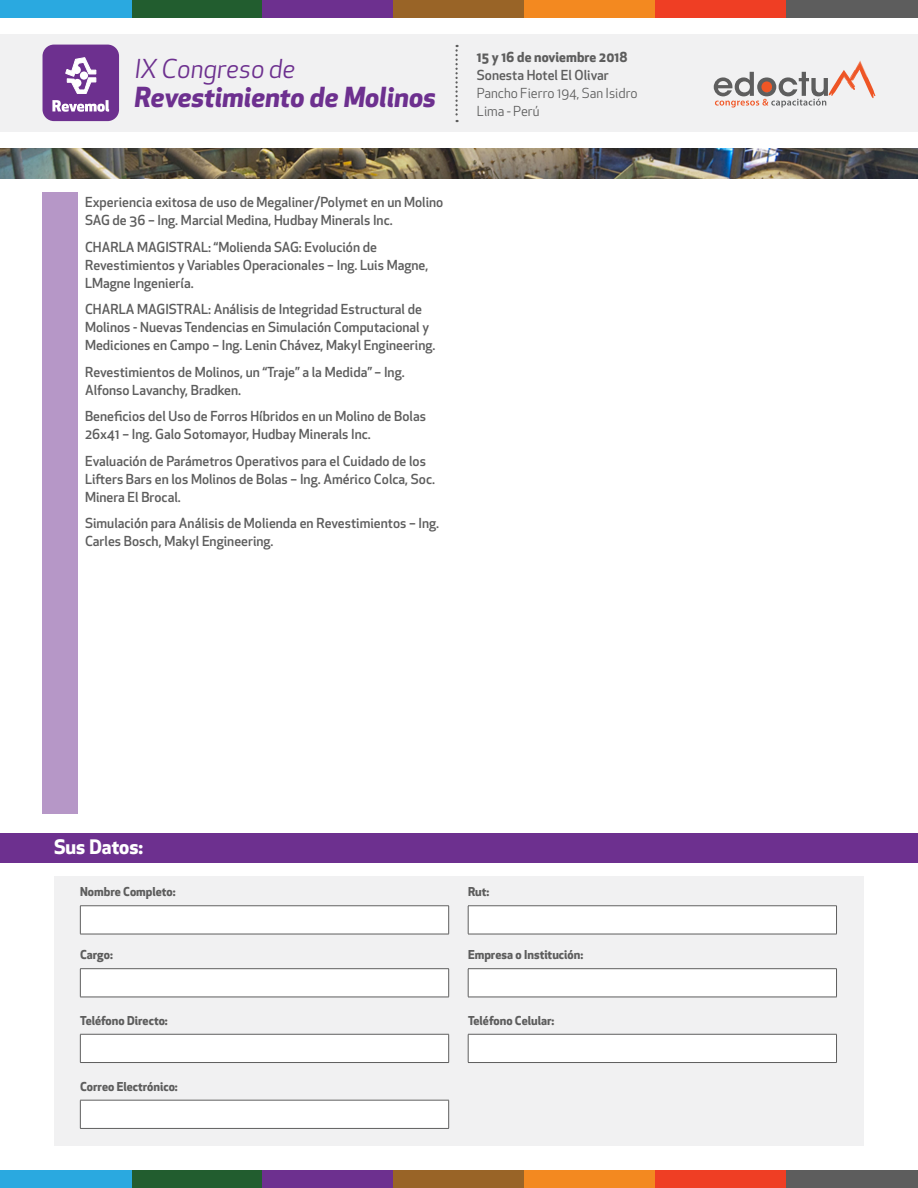
<style>
.page{position:relative;width:918px;height:1188px;background:#fff}
.page>*{position:absolute;margin:0;border:0;box-sizing:border-box;transform-origin:0 0}
.t1{font:italic 700 27px "Apex New";color:#6d308f}
.t2{font:italic 25.5px "Apex New";color:#6d308f}
.t3{font:700 19.5px "Apex New";color:#fff}
.t4{font:500 13.5px/18px "Apex New";color:#5d5d5d}
.t5{font:13.5px/18px "Apex New";color:#5d5d5d}
.t6{font:700 13.5px "Apex New";color:#5d5d5d}
.t7{font:700 12px "Apex New";color:#5d5d5d}
</style>
<div class="page">
<img style="left:0;top:149px;width:918px;height:29px">
<div style="left:0;top:34px;width:918px;height:98px;background:#f1f1f2"></div>
<svg style="left:455px;top:45px;width:3px;height:77px"></svg>
<div style="left:131px;top:0;width:131px;height:17px;background:#225d2f"></div>
<div style="left:0;top:0;width:131px;height:17px;background:#2aa9e0"></div>
<div style="left:262px;top:0;width:131px;height:17px;background:#6d308f"></div>
<div style="left:393px;top:0;width:132px;height:17px;background:#996427"></div>
<div style="left:525px;top:0;width:131px;height:17px;background:#f38920"></div>
<div style="left:656px;top:0;width:131px;height:17px;background:#ef3e24"></div>
<div style="left:787px;top:0;width:131px;height:17px;background:#5d5d5d"></div>
<div style="left:131px;top:1171px;width:131px;height:17px;background:#225d2f"></div>
<div style="left:0;top:1171px;width:131px;height:17px;background:#2aa9e0"></div>
<div style="left:262px;top:1171px;width:131px;height:17px;background:#6d308f"></div>
<div style="left:393px;top:1171px;width:132px;height:17px;background:#996427"></div>
<div style="left:525px;top:1171px;width:131px;height:17px;background:#f38920"></div>
<div style="left:656px;top:1171px;width:131px;height:17px;background:#ef3e24"></div>
<div style="left:787px;top:1171px;width:131px;height:17px;background:#5d5d5d"></div>
<svg style="left:714px;top:60px;width:161px;height:48px"></svg>
<div style="left:43px;top:45px;width:76px;height:76px;background:#6d308f;border-radius:11px"></div>
<svg style="left:52px;top:100px;width:57px;height:12px"></svg>
<svg style="left:65px;top:57px;width:32px;height:37px"></svg>
<div style="left:80px;top:71px;width:8px;height:9px;background:#fff;border-radius:50%"></div>
<div style="left:73px;top:66px;width:8px;height:8px;background:#fff;border-radius:50%"></div>
<div style="left:73px;top:79px;width:8px;height:8px;background:#fff;border-radius:50%"></div>
<div style="left:0;top:833px;width:917px;height:30px;background:#6d308f"></div>
<div style="left:43px;top:192px;width:35px;height:622px;background:#b697c7"></div>
<div style="left:54px;top:876px;width:810px;height:269px;background:#f1f1f2"></div>
<div style="left:80px;top:906px;width:369px;height:28px;background:#fff"></div>
<hr style="left:80px;top:906px;width:369px;height:1px;background:#5e5e5e">
<svg style="left:80px;top:906px;width:1px;height:28px"></svg>
<svg style="left:448px;top:906px;width:1px;height:28px"></svg>
<hr style="left:80px;top:934px;width:369px;height:1px;background:#5e5e5e">
<div style="left:80px;top:969px;width:369px;height:28px;background:#fff"></div>
<hr style="left:80px;top:968px;width:369px;height:1px;background:#5e5e5e">
<svg style="left:80px;top:969px;width:1px;height:28px"></svg>
<svg style="left:448px;top:969px;width:1px;height:28px"></svg>
<hr style="left:80px;top:997px;width:369px;height:1px;background:#5e5e5e">
<div style="left:80px;top:1034px;width:369px;height:29px;background:#fff"></div>
<hr style="left:80px;top:1034px;width:369px;height:1px;background:#5e5e5e">
<svg style="left:80px;top:1034px;width:1px;height:28px"></svg>
<svg style="left:448px;top:1034px;width:1px;height:28px"></svg>
<hr style="left:80px;top:1062px;width:369px;height:1px;background:#5e5e5e">
<div style="left:80px;top:1100px;width:369px;height:28px;background:#fff"></div>
<hr style="left:80px;top:1100px;width:369px;height:1px;background:#5e5e5e">
<svg style="left:80px;top:1100px;width:1px;height:28px"></svg>
<svg style="left:448px;top:1100px;width:1px;height:28px"></svg>
<hr style="left:80px;top:1128px;width:369px;height:1px;background:#5e5e5e">
<div style="left:468px;top:1034px;width:369px;height:29px;background:#fff"></div>
<hr style="left:468px;top:1034px;width:369px;height:1px;background:#5e5e5e">
<svg style="left:468px;top:1034px;width:1px;height:28px"></svg>
<svg style="left:836px;top:1034px;width:1px;height:28px"></svg>
<hr style="left:468px;top:1062px;width:369px;height:1px;background:#5e5e5e">
<div style="left:468px;top:969px;width:369px;height:28px;background:#fff"></div>
<hr style="left:468px;top:968px;width:369px;height:1px;background:#5e5e5e">
<svg style="left:468px;top:969px;width:1px;height:28px"></svg>
<svg style="left:836px;top:969px;width:1px;height:28px"></svg>
<hr style="left:468px;top:997px;width:369px;height:1px;background:#5e5e5e">
<div style="left:468px;top:906px;width:369px;height:28px;background:#fff"></div>
<hr style="left:468px;top:906px;width:369px;height:1px;background:#5e5e5e">
<svg style="left:468px;top:906px;width:1px;height:28px"></svg>
<svg style="left:836px;top:907px;width:1px;height:27px"></svg>
<hr style="left:468px;top:934px;width:369px;height:1px;background:#5e5e5e">
<h2 class="t2" style="left:135px;top:52px;width:162px">IX Congreso de</h2>
<h1 class="t1" style="left:135px;top:78px;width:303px">Revestimiento de Molinos</h1>
<p class="t4" style="left:85px;top:193px;width:360px">Experiencia exitosa de uso de Megaliner/Polymet en un Molino<br>SAG de 36 – Ing. Marcial Medina, Hudbay Minerals Inc.</p>
<p class="t4" style="left:85px;top:238px;width:345px">CHARLA MAGISTRAL: “Molienda SAG: Evolución de<br>Revestimientos y Variables Operacionales – Ing. Luis Magne,<br>LMagne Ingeniería.</p>
<p class="t4" style="left:85px;top:300px;width:352px">CHARLA MAGISTRAL: Análisis de Integridad Estructural de<br>Molinos - Nuevas Tendencias en Simulación Computacional y<br>Mediciones en Campo – Ing. Lenin Chávez, Makyl Engineering.</p>
<p class="t4" style="left:85px;top:363px;width:321px">Revestimientos de Molinos, un “Traje” a la Medida” – Ing.<br>Alfonso Lavanchy, Bradken.</p>
<p class="t4" style="left:85px;top:407px;width:342px">Beneficios del Uso de Forros Híbridos en un Molino de Bolas<br>26x41 – Ing. Galo Sotomayor, Hudbay Minerals Inc.</p>
<p class="t4" style="left:85px;top:452px;width:352px">Evaluación de Parámetros Operativos para el Cuidado de los<br>Lifters Bars en los Molinos de Bolas – Ing. Américo Colca, Soc.<br>Minera El Brocal.</p>
<p class="t4" style="left:85px;top:514px;width:356px">Simulación para Análisis de Molienda en Revestimientos – Ing.<br>Carles Bosch, Makyl Engineering.</p>
<p class="t6" style="left:477px;top:47px;width:152px">15 y 16 de noviembre 2018</p>
<p class="t4" style="left:477px;top:65px;width:133px">Sonesta Hotel El Olivar</p>
<p class="t5" style="left:477px;top:84px;width:162px">Pancho Fierro 194, San Isidro<br>Lima - Perú</p>
<h3 class="t3" style="left:54px;top:833px;width:91px">Sus Datos:</h3>
<p class="t7" style="left:80px;top:883px;width:97px">Nombre Completo:</p>
<p class="t7" style="left:80px;top:946px;width:34px">Cargo:</p>
<p class="t7" style="left:80px;top:1012px;width:89px">Teléfono Directo:</p>
<p class="t7" style="left:80px;top:1078px;width:99px">Correo Electrónico:</p>
<p class="t7" style="left:468px;top:883px;width:23px">Rut:</p>
<p class="t7" style="left:468px;top:946px;width:117px">Empresa o Institución:</p>
<p class="t7" style="left:468px;top:1012px;width:88px">Teléfono Celular:</p>
</div>
